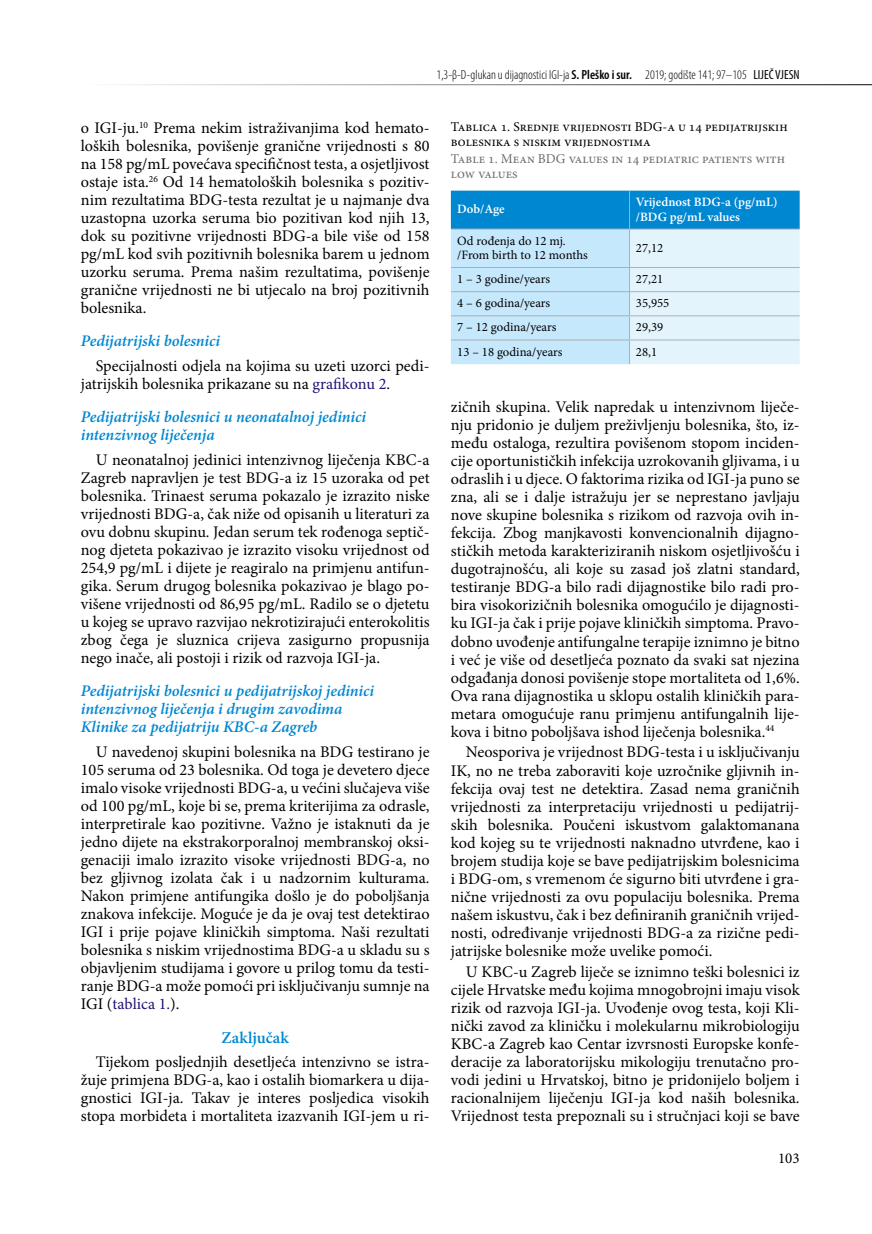
<style>
.page{position:relative;width:872px;height:1234px;background:#fff}
.page>*{position:absolute;margin:0;border:0;box-sizing:border-box;transform-origin:0 0}
.t1{font:600 16.5px "Minion Pro";letter-spacing:.005em;color:#0087d1}
.t2{font:16.2px/18px "Minion Pro";color:#000;text-align:justify}
.t3{font:italic 600 16.2px/18px "Minion Pro";letter-spacing:-.005em;color:#0087d1}
.t4{font:15px "Minion Pro";color:#000}
.t5{font:13.5px/15px "Minion Pro";color:#000}
.t6{font:13.5px/15px "Minion Pro";color:#6d6d6e}
.t7{font:300 condensed 13.2px "Myriad Pro";color:#000}
.t8{font:12.75px/14.2px "Minion Pro";color:#000}
.t9{font:600 12.75px/14.2px "Minion Pro";color:#fff}
.s1{font-weight:600}
.s2{font-weight:400}
.s3{color:#231177}
</style>
<div class="page">
<hr style="left:81px;top:84px;width:791px;height:1px;background:#000">
<svg style="left:451px;top:190px;width:348px;height:174px;background:#a5d5f0"></svg>
<p class="t7" style="left:436px;top:67px;width:364px">1,3-β-D-glukan u dijagnostici IGI-ja <span class="s1">S. Pleško i sur.</span> 2019; godište 141; 97–105 <span class="s2">LIJEČ VJESN</span></p>
<p class="t2" style="left:81px;top:119px;width:350px">o IGI-ju.<sup>10</sup> Prema nekim istraživanjima kod hemato&shy;loških bolesnika, povišenje granične vrijednosti s 80 na 158 pg/mL povećava specifičnost testa, a osjetljivost ostaje ista.<sup>26</sup> Od 14 hematoloških bolesnika s pozitiv&shy;nim rezultatima BDG-testa rezultat je u najmanje dva uzastopna uzorka seruma bio pozitivan kod njih 13, dok su pozitivne vrijednosti BDG-a bile više od 158 pg/mL kod svih pozitivnih bolesnika barem u jednom uzorku seruma. Prema našim rezultatima, povišenje granične vrijednosti ne bi utjecalo na broj pozitivnih bolesnika.</p>
<p class="t3" style="left:81px;top:332px;width:141px">Pedijatrijski bolesnici</p>
<p class="t2" style="left:81px;top:357px;width:350px;text-indent:15px">Specijalnosti odjela na kojima su uzeti uzorci pedi&shy;jatrijskih bolesnika prikazane su na <span class="s3">grafikonu 2</span>.</p>
<p class="t3" style="left:81px;top:408px;width:287px">Pedijatrijski bolesnici u neonatalnoj jedinici intenzivnog liječenja</p>
<p class="t2" style="left:81px;top:451px;width:350px;text-indent:15px">U neonatalnoj jedinici intenzivnog liječenja KBC-a Zagreb napravljen je test BDG-a iz 15 uzoraka od pet bolesnika. Trinaest seruma pokazalo je izrazito niske vrijednosti BDG-a, čak niže od opisanih u literaturi za ovu dobnu skupinu. Jedan serum tek rođenoga septič&shy;nog djeteta pokazivao je izrazito visoku vrijednost od 254,9 pg/mL i dijete je reagiralo na primjenu antifun&shy;gika. Serum drugog bolesnika pokazivao je blago po&shy;višene vrijednosti od 86,95 pg/mL. Radilo se o djetetu u kojeg se upravo razvijao nekrotizirajući enterokolitis zbog čega je sluznica crijeva zasigurno propusnija nego inače, ali postoji i rizik od razvoja IGI-ja.</p>
<p class="t3" style="left:81px;top:681px;width:295px">Pedijatrijski bolesnici u pedijatrijskoj jedinici intenzivnog liječenja i drugim zavodima<br>Klinike za pedijatriju KBC-a Zagreb</p>
<p class="t2" style="left:81px;top:742px;width:350px;text-indent:15px">U navedenoj skupini bolesnika na BDG testirano je 105 seruma od 23 bolesnika. Od toga je devetero djece imalo visoke vrijednosti BDG-a, u većini slučajeva više od 100 pg/mL, koje bi se, prema kriterijima za odrasle, interpretirale kao pozitivne. Važno je istaknuti da je jedno dijete na ekstrakorporalnoj membranskoj oksi&shy;genaciji imalo izrazito visoke vrijednosti BDG-a, no bez gljivnog izolata čak i u nadzornim kulturama.<br>Nakon primjene antifungika došlo je do poboljšanja znakova infekcije. Moguće je da je ovaj test detektirao IGI i prije pojave kliničkih simptoma. Naši rezultati bolesnika s niskim vrijednostima BDG-a u skladu su s objavljenim studijama i govore u prilog tomu da testi&shy;ranje BDG-a može pomoći pri isključivanju sumnje na IGI (<span class="s3">tablica 1.</span>).</p>
<p class="t1" style="left:221px;top:1025px;width:69px">Zaključak</p>
<p class="t2" style="left:81px;top:1052px;width:350px;text-indent:15px">Tijekom posljednjih desetljeća intenzivno se istra&shy;žuje primjena BDG-a, kao i ostalih biomarkera u dija&shy;gnostici IGI-ja. Takav je interes posljedica visokih stopa morbideta i mortaliteta izazvanih IGI-jem u ri-</p>
<p class="t5" style="left:451px;top:119px;width:338px">Tablica 1. Srednje vrijednosti BDG-a u 14 pedijatrijskih bolesnika s niskim vrijednostima</p>
<p class="t6" style="left:451px;top:151px;width:336px">Table 1. Mean BDG values in 14 pediatric patients with low values</p>
<p class="t9" style="left:457px;top:202px;width:49px">Dob/Age</p>
<p class="t9" style="left:636px;top:195px;width:143px">Vrijednost BDG-a (pg/mL) /BDG pg/mL values</p>
<p class="t8" style="left:457px;top:233px;width:132px">Od rođenja do 12 mj. /From birth to 12 months</p>
<p class="t8" style="left:636px;top:241px;width:29px">27,12</p>
<p class="t8" style="left:457px;top:272px;width:94px">1 – 3 godine/years</p>
<p class="t8" style="left:636px;top:272px;width:29px">27,21</p>
<p class="t8" style="left:457px;top:296px;width:94px">4 – 6 godina/years</p>
<p class="t8" style="left:636px;top:296px;width:35px">35,955</p>
<p class="t8" style="left:457px;top:320px;width:101px">7 – 12 godina/years</p>
<p class="t8" style="left:636px;top:320px;width:29px">29,39</p>
<p class="t8" style="left:457px;top:344px;width:107px">13 – 18 godina/years</p>
<p class="t8" style="left:636px;top:344px;width:23px">28,1</p>
<p class="t2" style="left:451px;top:397px;width:350px">zičnih skupina. Velik napredak u intenzivnom liječe&shy;nju pridonio je duljem preživljenju bolesnika, što, iz&shy;među ostaloga, rezultira povišenom stopom inciden&shy;cije oportunističkih infekcija uzrokovanih gljivama, i u odraslih i u djece. O faktorima rizika od IGI-ja puno se zna, ali se i dalje istražuju jer se neprestano javljaju nove skupine bolesnika s rizikom od razvoja ovih in&shy;fekcija. Zbog manjkavosti konvencionalnih dijagno&shy;stičkih metoda karakteriziranih niskom osjetljivošću i dugotrajnošću, ali koje su zasad još zlatni standard, testiranje BDG-a bilo radi dijagnostike bilo radi pro&shy;bira visokorizičnih bolesnika omogućilo je dijagnosti&shy;ku IGI-ja čak i prije pojave kliničkih simptoma. Pravo&shy;dobno uvođenje antifungalne terapije iznimno je bitno i već je više od desetljeća poznato da svaki sat njezina odgađanja donosi povišenje stope mortaliteta od 1,6%.<br>Ova rana dijagnostika u sklopu ostalih kliničkih para&shy;metara omogućuje ranu primjenu antifungalnih lije&shy;kova i bitno poboljšava ishod liječenja bolesnika.<sup>44</sup></p>
<p class="t2" style="left:451px;top:743px;width:350px;text-indent:15px">Neosporiva je vrijednost BDG-testa i u isključivanju IK, no ne treba zaboraviti koje uzročnike gljivnih in&shy;fekcija ovaj test ne detektira. Zasad nema graničnih vrijednosti za interpretaciju vrijednosti u pedijatrij&shy;skih bolesnika. Poučeni iskustvom galaktomanana kod kojeg su te vrijednosti naknadno utvrđene, kao i brojem studija koje se bave pedijatrijskim bolesnicima i BDG-om, s vremenom će sigurno biti utvrđene i gra&shy;nične vrijednosti za ovu populaciju bolesnika. Prema našem iskustvu, čak i bez definiranih graničnih vrijed&shy;nosti, određivanje vrijednosti BDG-a za rizične pedi&shy;jatrijske bolesnike može uvelike pomoći.</p>
<p class="t2" style="left:451px;top:962px;width:350px;text-indent:15px">U KBC-u Zagreb liječe se iznimno teški bolesnici iz cijele Hrvatske među kojima mnogobrojni imaju visok rizik od razvoja IGI-ja. Uvođenje ovog testa, koji Kli&shy;nički zavod za kliničku i molekularnu mikrobiologiju KBC-a Zagreb kao Centar izvrsnosti Europske konfe&shy;deracije za laboratorijsku mikologiju trenutačno pro&shy;vodi jedini u Hrvatskoj, bitno je pridonijelo boljem i racionalnijem liječenju IGI-ja kod naših bolesnika.<br>Vrijednost testa prepoznali su i stručnjaci koji se bave</p>
<p class="t4" style="left:778px;top:1147px;width:23px">103</p>
</div>
